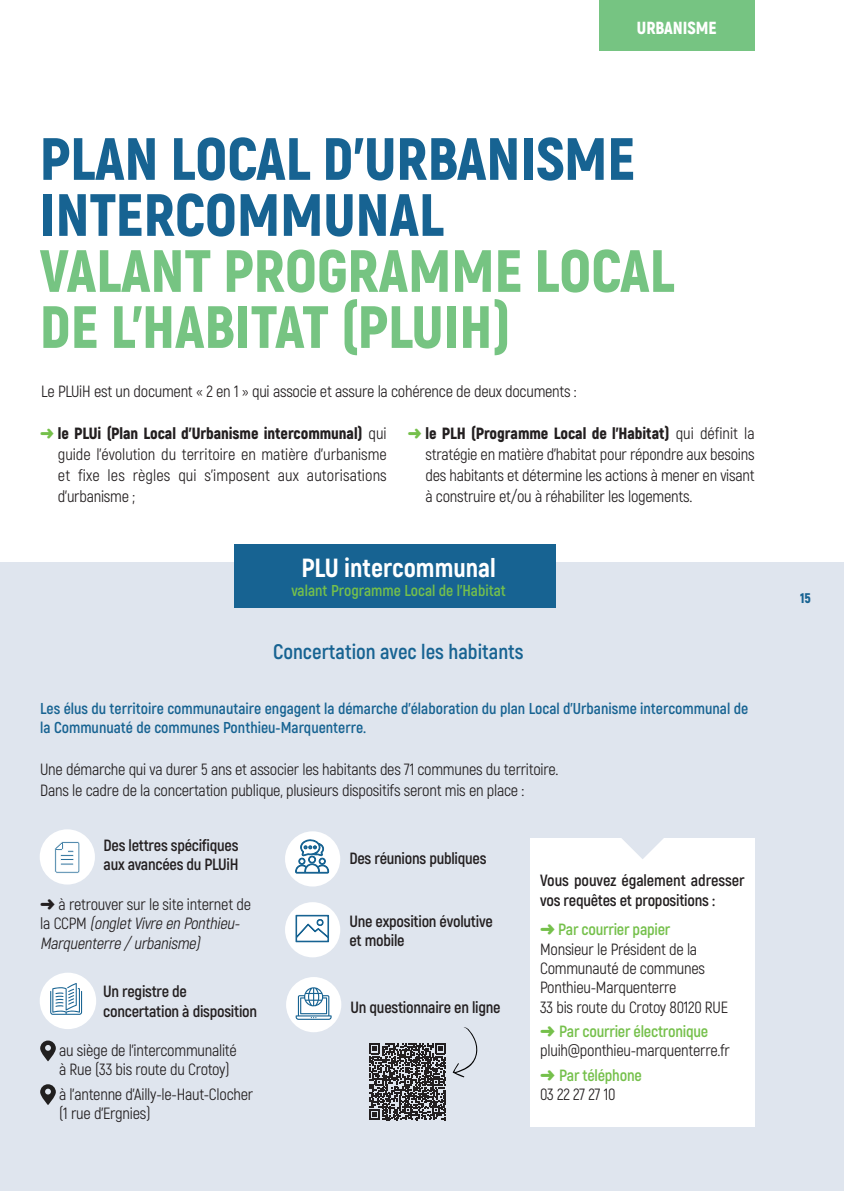
<style>
.page{position:relative;width:844px;height:1191px;background:#fff}
.page>*{position:absolute;margin:0;border:0;box-sizing:border-box;transform-origin:0 0}
.t1{font:900 59.5px/56px "Akrobat";color:#76c482}
.t2{font:900 59.5px/56px "Akrobat";color:#176392}
.t3{font:800 26.25px "Akrobat";color:#fff}
.t4{font:700 21px "Akrobat";color:#176392}
.t5{font:900 17.5px "Akrobat";color:#fff}
.t6{font:16.28px/21px "Akrobat";letter-spacing:-.015em;color:#231f20}
.t7{font:700 16.28px/19.2px "Akrobat";letter-spacing:-.015em;color:#231f20}
.t8{font:italic 16.28px/19.2px "Akrobat";color:#231f20}
.t9{font:700 16.28px/19.2px "Akrobat";letter-spacing:-.015em;color:#75c04b}
.t10{font:700 15.75px/18.9px "Akrobat";color:#176392}
.t11{font:700 15.75px "Akrobat";color:#75c04b}
.t12{font:900 14px "Akrobat";color:#176392}
.s1{color:#75c04b}
.s2{font-weight:900}
.s3{font-style:normal}
.s4{font-weight:700;color:#75c04b}
.s5{font-weight:400;color:#231f20}
</style>
<div class="page">
<div style="left:0;top:562px;width:843px;height:629px;background:#dfe5ee"></div>
<div style="left:530px;top:838px;width:224px;height:288px;background:#fff"></div>
<div style="left:598px;top:0;width:156px;height:50px;background:#76c482"></div>
<div style="left:234px;top:544px;width:322px;height:63px;background:#176392"></div>
<div style="left:40px;top:829px;width:55px;height:55px;background:#fff;border-radius:50%"></div>
<div style="left:285px;top:831px;width:55px;height:55px;background:#fff;border-radius:50%"></div>
<div style="left:286px;top:977px;width:55px;height:55px;background:#fff;border-radius:50%"></div>
<div style="left:40px;top:972px;width:56px;height:57px;background:#fff;border-radius:50%"></div>
<svg style="left:54px;top:841px;width:26px;height:32px"></svg>
<svg style="left:50px;top:983px;width:32px;height:31px"></svg>
<svg style="left:40px;top:1040px;width:16px;height:21px"></svg>
<svg style="left:40px;top:1084px;width:16px;height:21px"></svg>
<svg style="left:295px;top:839px;width:33px;height:44px"></svg>
<div style="left:285px;top:902px;width:55px;height:55px;background:#fff;border-radius:50%"></div>
<svg style="left:295px;top:915px;width:34px;height:27px"></svg>
<svg style="left:295px;top:987px;width:36px;height:33px"></svg>
<svg style="left:369px;top:1043px;width:77px;height:77px"></svg>
<svg style="left:452px;top:1027px;width:25px;height:50px"></svg>
<svg style="left:622px;top:838px;width:42px;height:21px"></svg>
<p class="t5" style="left:636px;top:18px;width:81px">URBANISME</p>
<h1 class="t2" style="left:40px;top:131px;width:596px">PLAN LOCAL D’URBANISME<br>INTERCOMMUNAL</h1>
<h1 class="t1" style="left:40px;top:243px;width:636px">VALANT PROGRAMME LOCAL<br>DE L’HABITAT (PLUIH)</h1>
<p class="t6" style="left:41px;top:381px;width:537px">Le PLUiH est un document « 2 en 1 » qui associe et assure la cohérence de deux documents :</p>
<p class="t6" style="left:58px;top:423px;width:330px;text-align:justify;text-indent:-18px"><span class="s1">➜</span> <span class="s2">le PLUi (Plan Local d’Urbanisme intercommunal)</span> qui guide l’évolution du territoire en matière d’urbanisme et fixe les règles qui s’imposent aux autorisations d’urbanisme ;</p>
<p class="t6" style="left:425px;top:423px;width:330px;text-align:justify;text-indent:-18px"><span class="s1">➜</span> <span class="s2">le PLH (Programme Local de l’Habitat)</span> qui définit la stratégie en matière d’habitat pour répondre aux besoins des habitants et détermine les actions à mener en visant à construire et/ou à réhabiliter les logements.</p>
<h2 class="t3" style="left:301px;top:556px;width:196px">PLU intercommunal</h2>
<p class="t11" style="left:291px;top:583px;width:216px">valant Programme Local de l'Habitat</p>
<p class="t4" style="left:273px;top:642px;width:252px">Concertation avec les habitants</p>
<p class="t10" style="left:40px;top:700px;width:709px">Les élus du territoire communautaire engagent la démarche d'élaboration du plan Local d'Urbanisme intercommunal de la Communuaté de communes Ponthieu-Marquenterre.</p>
<p class="t6" style="left:40px;top:759px;width:519px">Une démarche qui va durer 5 ans et associer les habitants des 71 communes du territoire.<br>Dans le cadre de la concertation publique, plusieurs dispositifs seront mis en place :</p>
<p class="t7" style="left:104px;top:836px;width:136px">Des lettres spécifiques aux avancées du PLUiH</p>
<p class="t7" style="left:349px;top:849px;width:138px">Des réunions publiques</p>
<p class="t8" style="left:40px;top:895px;width:212px">➜ <span class="s3">à retrouver sur le site internet de l a C C P M</span> (ongletVivre en Ponthieu-<br>Marquenterre / urbanisme)</p>
<p class="t7" style="left:103px;top:982px;width:155px">Un registre de concertation à disposition</p>
<p class="t6" style="left:59px;top:1040px;width:179px;line-height:19.2px">au siège de l'intercommunalité à Rue (33 bis route du Crotoy)</p>
<p class="t6" style="left:59px;top:1084px;width:195px;line-height:19.2px">à l'antenne d'Ailly-le-Haut-Clocher (1 rue d'Ergnies)</p>
<p class="t7" style="left:349px;top:912px;width:145px">Une exposition évolutive et mobile</p>
<p class="t7" style="left:350px;top:998px;width:151px">Un questionnaire en ligne</p>
<p class="t7" style="left:540px;top:872px;width:206px">Vous pouvez également adresser vos requêtes et propositions :</p>
<p class="t6" style="left:540px;top:920px;width:189px;line-height:19.2px"><span class="s1">➜</span> <span class="s4">Par courrier papier<br></span>Monsieur le Président de la<br>Communauté de communes<br>Ponthieu-Marquenterre<br>33 bis route du Crotoy 80120 RUE</p>
<p class="t6" style="left:540px;top:1021px;width:191px;line-height:19.2px"><span class="s1">➜</span> <span class="s4">Par courrier électronique </span>pluih@ponthieu-marquenterre.fr</p>
<p class="t9" style="left:540px;top:1066px;width:103px">➜ Par téléphone<br><span class="s5">03 22 27 27 10</span></p>
<p class="t12" style="left:799px;top:590px;width:12px">15</p>
</div>
